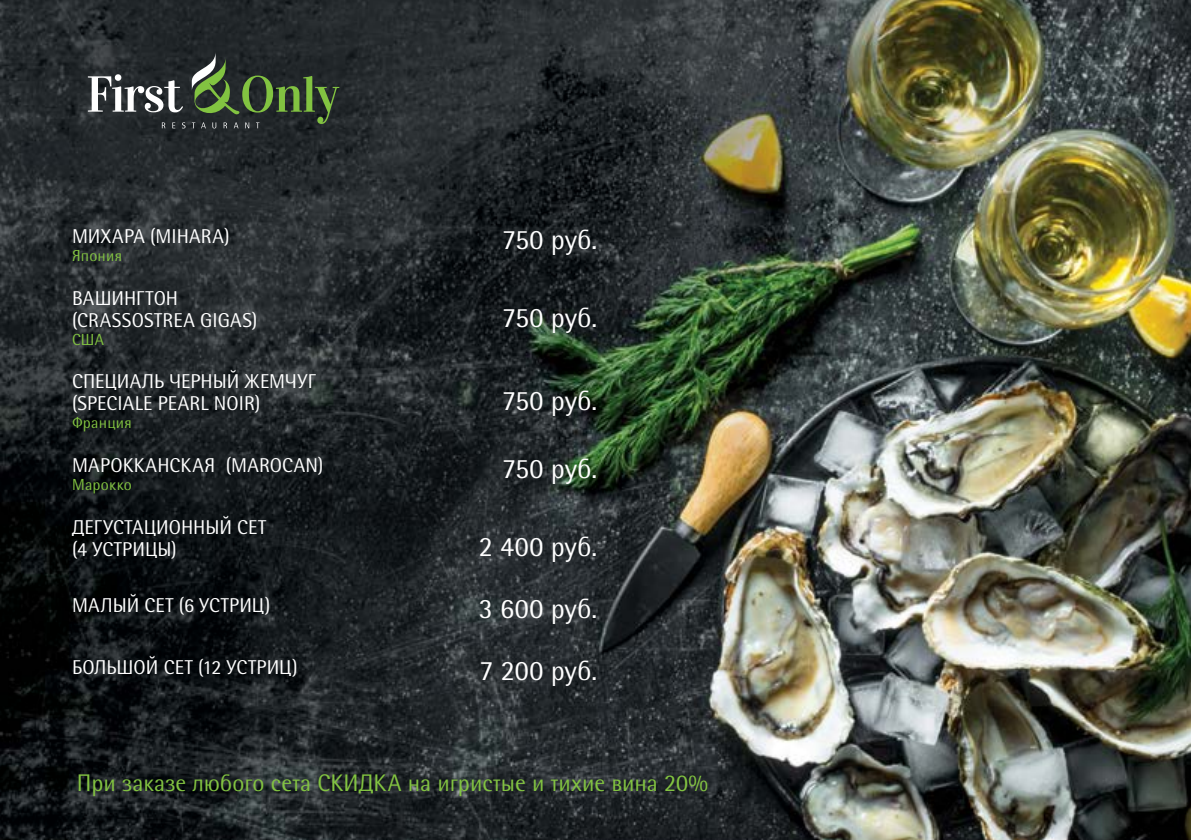
<style>
.page{position:relative;width:1191px;height:840px;background:#fff}
.page>*{position:absolute;margin:0;border:0;box-sizing:border-box;transform-origin:0 0}
.t1{font:28px "WMF Rotis";letter-spacing:.01em;color:#fff}
.t2{font:24px "WMF Rotis";color:#82c341}
.t3{font:20px/22px "WMF Rotis";letter-spacing:.01em;color:#fff}
.t4{font:16px "WMF Rotis";letter-spacing:.015em;color:#82c341}
</style>
<div class="page">
<img style="left:0;top:0;width:1191px;height:839px">
<svg style="left:88px;top:74px;width:95px;height:38px"></svg>
<svg style="left:162px;top:122px;width:3px;height:6px"></svg>
<svg style="left:172px;top:122px;width:3px;height:6px"></svg>
<svg style="left:182px;top:122px;width:3px;height:6px"></svg>
<svg style="left:192px;top:52px;width:147px;height:76px;background:#374632"></svg>
<p class="t3" style="left:72px;top:225px;width:159px">МИХАРА (MIHARA)</p>
<h1 class="t1" style="left:502px;top:223px;width:97px">750 руб.</h1>
<p class="t4" style="left:72px;top:246px;width:52px">Япония</p>
<p class="t3" style="left:72px;top:287px;width:187px">ВАШИНГТОН (CRASSOSTREA GIGAS)</p>
<h1 class="t1" style="left:502px;top:300px;width:97px">750 руб.</h1>
<p class="t4" style="left:72px;top:330px;width:34px">США</p>
<p class="t3" style="left:72px;top:370px;width:245px">СПЕЦИАЛЬ ЧЕРНЫЙ ЖЕМЧУГ (SPECIALE PEARL NOIR)</p>
<h1 class="t1" style="left:502px;top:384px;width:97px">750 руб.</h1>
<p class="t4" style="left:72px;top:413px;width:61px">Франция</p>
<p class="t3" style="left:72px;top:454px;width:253px">МАРОККАНСКАЯ (MAROCAN)</p>
<h1 class="t1" style="left:502px;top:452px;width:97px">750 руб.</h1>
<p class="t4" style="left:72px;top:475px;width:61px">Марокко</p>
<p class="t3" style="left:72px;top:516px;width:196px">ДЕГУСТАЦИОННЫЙ СЕТ (4 УСТРИЦЫ)</p>
<h1 class="t1" style="left:479px;top:530px;width:120px">2 400 руб.</h1>
<p class="t3" style="left:72px;top:594px;width:200px">МАЛЫЙ СЕТ (6 УСТРИЦ)</p>
<h1 class="t1" style="left:479px;top:592px;width:120px">3 600 руб.</h1>
<p class="t3" style="left:72px;top:656px;width:227px">БОЛЬШОЙ СЕТ (12 УСТРИЦ)</p>
<h1 class="t1" style="left:479px;top:654px;width:119px">7 200 руб.</h1>
<p class="t2" style="left:77px;top:767px;width:633px">При заказе любого сета СКИДКА на игристые и тихие вина 20%</p>
</div>
